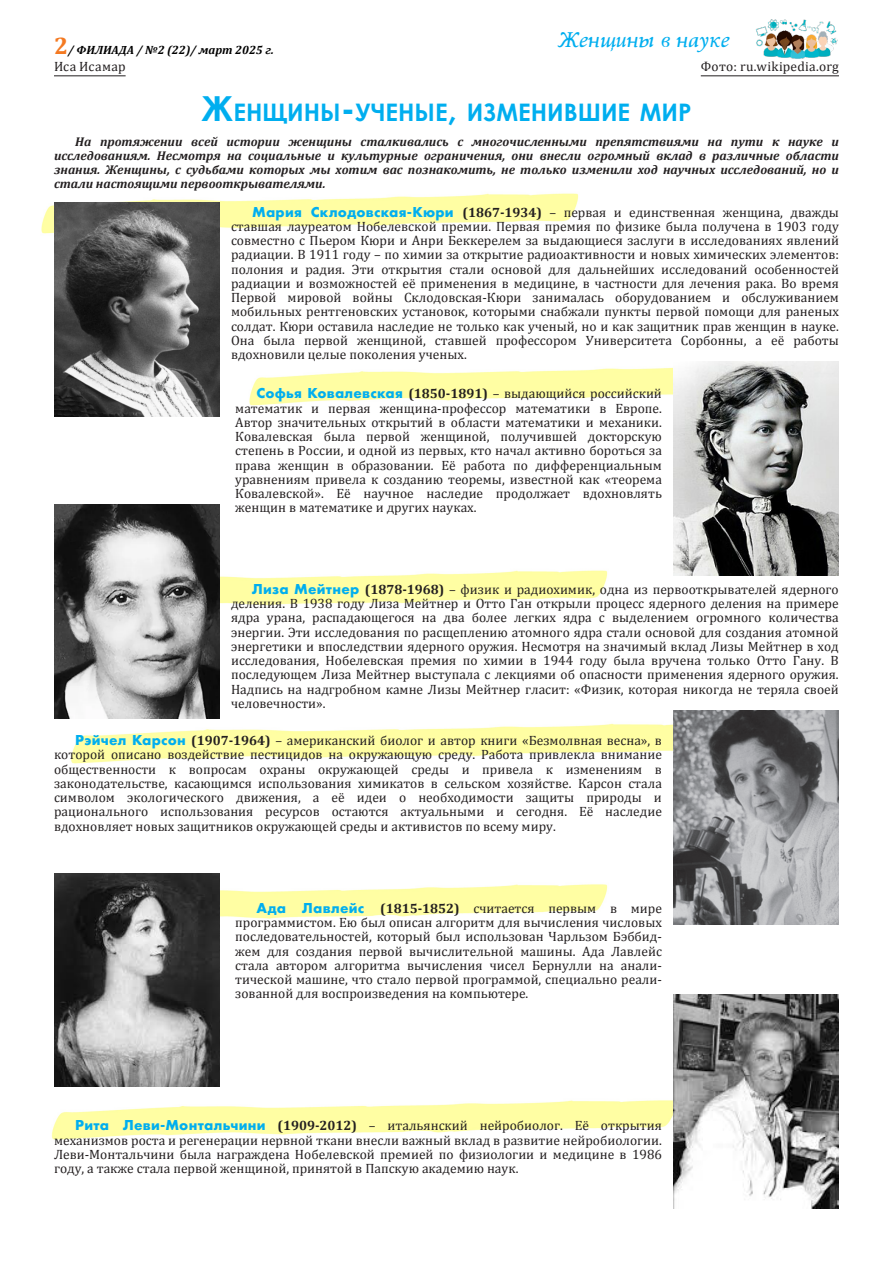
<style>
.page{position:relative;width:893px;height:1263px;background:#fff}
.page>*{position:absolute;margin:0;border:0;box-sizing:border-box;transform-origin:0 0}
.новый_стиль{font:700 24.15px "Century Gothic";color:#00aeef}
.t1{font:italic 21px "Kelvinch";color:#00aeef}
.осн__текст_уменьшен{font:13.5px/14.2px "Cambria";color:#231f20;text-align:justify}
.имя_автора{font:13.5px "Cambria";letter-spacing:.025em;color:#231f20}
.вступление_мелк{font:italic 700 12.75px/14.1px "Cambria";color:#231f20;text-align:justify}
.t2{font:italic 700 12px "Cambria";color:#000}
.s1{font-style:normal;font-size:24px;color:#f47921}
.s2{font-size:34.5px}
.s3{font-family:"Futura PT";font-weight:700;font-size:15px;color:#00aeef}
.s4{font-weight:700}
</style>
<div class="page">
<img style="left:756px;top:19px;width:82px;height:40px">
<img style="left:54px;top:718px;width:619px;height:46px">
<img style="left:220px;top:884px;width:388px;height:35px">
<img style="left:220px;top:570px;width:388px;height:36px">
<img style="left:249px;top:367px;width:424px;height:39px">
<img style="left:41px;top:193px;width:538px;height:41px">
<hr style="left:54px;top:75px;width:72px;height:1px;background:#231f20">
<hr style="left:701px;top:75px;width:138px;height:1px;background:#231f20">
<img style="left:54px;top:203px;width:166px;height:214px">
<img style="left:673px;top:361px;width:166px;height:214px">
<img style="left:54px;top:504px;width:166px;height:214px">
<img style="left:673px;top:710px;width:166px;height:214px">
<img style="left:54px;top:873px;width:166px;height:214px">
<img style="left:673px;top:995px;width:166px;height:214px">
<p class="t2" style="left:54px;top:41px;width:221px"><span class="s1">2</span>/ ФИЛИАДА / №2 (22)/ март 2025 г.</p>
<h2 class="t1" style="left:558px;top:24px;width:174px">Женщины в науке</h2>
<p class="имя_автора" style="left:54px;top:59px;width:73px">Иса Исамар</p>
<p class="имя_автора" style="left:701px;top:59px;width:140px">Фото: ru.wikipedia.org</p>
<p class="новый_стиль" style="left:201px;top:94px;width:492px"><span class="s2">Ж</span>енщины<span class="s2">-</span>ученые<span class="s2">,</span> изменившие мир</p>
<p class="вступление_мелк" style="left:54px;top:134px;width:786px;text-indent:21px">На протяжении всей истории женщины сталкивались с многочисленными препятствиями на пути к науке и исследованиям. Несмотря на социальные и культурные ограничения, они внесли огромный вклад в различные области знания. Женщины, с судьбами которых мы хотим вас познакомить, не только изменили ход научных исследований, но и стали настоящими первооткрывателями.</p>
<p class="осн__текст_уменьшен" style="left:231px;top:205px;width:609px;text-indent:21px"><span class="s3">Мария Склодовская-Кюри</span> <span class="s4">(1867-1934)</span> – первая и единственная женщина, дважды ставшая лауреатом Нобелевской премии. Первая премия по физике была получена в 1903 году совместно с Пьером Кюри и Анри Беккерелем за выдающиеся заслуги в исследованиях явлений радиации. В 1911 году – по химии за открытие радиоактивности и новых химических элементов: полония и радия. Эти открытия стали основой для дальнейших исследований особенностей радиации и возможностей её применения в медицине, в частности для лечения рака. Во время Первой мировой войны Склодовская-Кюри занималась оборудованием и обслуживанием мобильных рентгеновских установок, которыми снабжали пункты первой помощи для раненых солдат. Кюри оставила наследие не только как ученый, но и как защитник прав женщин в науке.<br>Она была первой женщиной, ставшей профессором Университета Сорбонны, а её работы вдохновили целые поколения ученых.</p>
<p class="осн__текст_уменьшен" style="left:235px;top:387px;width:428px;text-indent:21px"><span class="s3">Софья Ковалевская</span> <span class="s4">(1850-1891)</span> – выдающийся российский математик и первая женщина-профессор математики в Европе.<br>Автор значительных открытий в области математики и механики.<br>Ковалевская была первой женщиной, получившей докторскую степень в России, и одной из первых, кто начал активно бороться за права женщин в образовании. Её работа по дифференциальным уравнениям привела к созданию теоремы, известной как «теорема Ковалевской». Её научное наследие продолжает вдохновлять женщин в математике и других науках.</p>
<p class="осн__текст_уменьшен" style="left:231px;top:582px;width:609px;text-indent:21px"><span class="s3">Лиза Мейтнер</span> <span class="s4">(1878-1968)</span> – физик и радиохимик, одна из первооткрывателей ядерного деления. В 1938 году Лиза Мейтнер и Отто Ган открыли процесс ядерного деления на примере ядра урана, распадающегося на два более легких ядра с выделением огромного количества энергии. Эти исследования по расщеплению атомного ядра стали основой для создания атомной энергетики и впоследствии ядерного оружия. Несмотря на значимый вклад Лизы Мейтнер в ход исследования, Нобелевская премия по химии в 1944 году была вручена только Отто Гану. В последующем Лиза Мейтнер выступала с лекциями об опасности применения ядерного оружия.<br>Надпись на надгробном камне Лизы Мейтнер гласит: «Физик, которая никогда не теряла своей человечности».</p>
<p class="осн__текст_уменьшен" style="left:54px;top:733px;width:609px;text-indent:21px"><span class="s3">Рэйчел Карсон</span> <span class="s4">(1907-1964)</span> – американский биолог и автор книги «Безмолвная весна», в которой описано воздействие пестицидов на окружающую среду. Работа привлекла внимание общественности к вопросам охраны окружающей среды и привела к изменениям в законодательстве, касающимся использования химикатов в сельском хозяйстве. Карсон стала символом экологического движения, а её идеи о необходимости защиты природы и рационального использования ресурсов остаются актуальными и сегодня. Её наследие вдохновляет новых защитников окружающей среды и активистов по всему миру.</p>
<p class="осн__текст_уменьшен" style="left:235px;top:901px;width:428px;text-indent:21px"><span class="s3">Ада Лавлейс</span> <span class="s4">(1815-1852)</span> считается первым в мире программистом. Ею был описан алгоритм для вычисления числовых последовательностей, который был использован Чарльзом Бэббид&shy;жем для создания первой вычислительной машины. Ада Лавлейс стала автором алгоритма вычисления чисел Бернулли на анали&shy;тической машине, что стало первой программой, специально реали&shy;зованной для воспроизведения на компьютере.</p>
<p class="осн__текст_уменьшен" style="left:54px;top:1118px;width:609px;text-indent:21px"><span class="s3">Рита Леви-Монтальчини</span> <span class="s4">(1909-2012)</span> – итальянский нейробиолог. Её открытия механизмов роста и регенерации нервной ткани внесли важный вклад в развитие нейробиологии.<br>Леви-Монтальчини была награждена Нобелевской премией по физиологии и медицине в 1986 году, а также стала первой женщиной, принятой в Папскую академию наук.</p>
</div>
